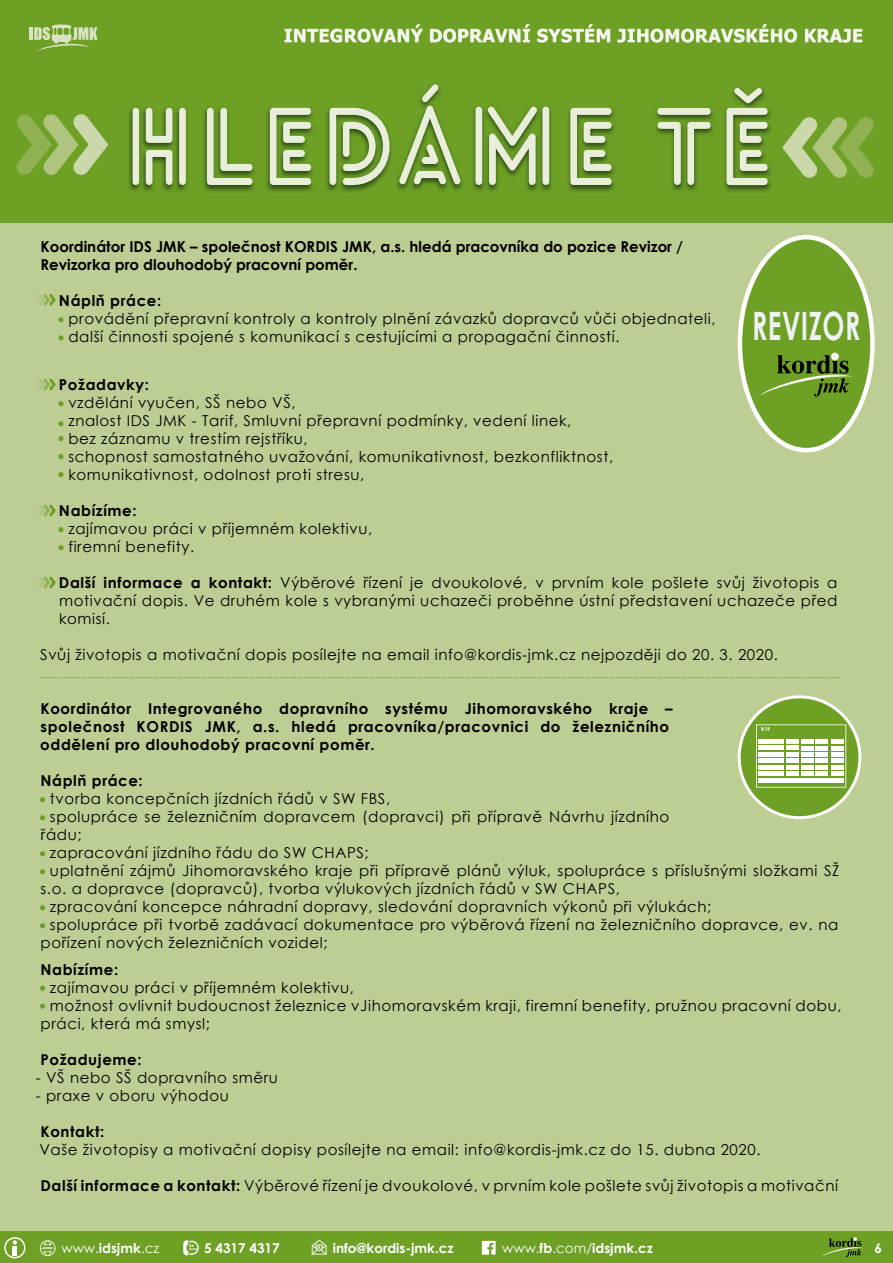
<style>
.page{position:relative;width:893px;height:1263px;background:#fff}
.page>*{position:absolute;margin:0;border:0;box-sizing:border-box;transform-origin:0 0}
.t1{font:700 39.15px "Century Gothic";letter-spacing:.02em;color:#eff1f3;scale:.67 1}
.t2{font:700 18px "Tahoma";letter-spacing:.02em;color:#dae3c3}
.t3{font:15px/18px "Century Gothic";letter-spacing:.04em;color:#000}
.t4{font:700 15px/18px "Century Gothic";letter-spacing:.04em;color:#000}
.t5{font:700 15px/18px "Century Gothic";color:#000}
.t6{font:700 13.5px "Century Gothic";color:#fff}
.t7{font:13.5px "Century Gothic";color:#fff}
.t8{font:700 5.25px "Century Gothic";color:#fff}
.t9{font:700 4.95px "Century Gothic";color:#fff}
.t10{font:900 3.6px "Neo Sans";color:#fff}
.t11{font:900 3.45px "Neo Sans";color:#fff;scale:1.04 1}
.t12{font:900 2.25px "Neo Sans";color:#fff;scale:1.04 1}
.s1{font-weight:700}
.s2{font-weight:400}
</style>
<div class="page">
<div style="left:0;top:0;width:893px;height:223px;background:#6da025"></div>
<svg style="left:285px;top:24px;width:577px;height:19px;background:#93b75c"></svg>
<svg style="left:30px;top:24px;width:68px;height:27px;background:#98ba64"></svg>
<div style="left:0;top:223px;width:893px;height:1008px;background:#bdce94"></div>
<img style="left:128px;top:83px;width:645px;height:110px">
<img style="left:132px;top:84px;width:636px;height:101px">
<svg style="left:399px;top:84px;width:369px;height:100px;background:#8aaf55"></svg>
<svg style="left:38px;top:294px;width:18px;height:12px"></svg>
<svg style="left:58px;top:317px;width:6px;height:5px"></svg>
<svg style="left:58px;top:335px;width:6px;height:5px"></svg>
<svg style="left:39px;top:378px;width:17px;height:12px"></svg>
<svg style="left:58px;top:401px;width:6px;height:5px"></svg>
<svg style="left:58px;top:421px;width:6px;height:5px"></svg>
<svg style="left:58px;top:436px;width:6px;height:5px"></svg>
<svg style="left:58px;top:454px;width:6px;height:5px"></svg>
<svg style="left:58px;top:472px;width:6px;height:5px"></svg>
<svg style="left:39px;top:504px;width:17px;height:12px"></svg>
<svg style="left:58px;top:527px;width:6px;height:5px"></svg>
<svg style="left:58px;top:545px;width:6px;height:5px"></svg>
<svg style="left:39px;top:576px;width:17px;height:12px"></svg>
<svg style="left:40px;top:677px;width:799px;height:1px"></svg>
<svg style="left:40px;top:797px;width:5px;height:5px"></svg>
<svg style="left:40px;top:815px;width:5px;height:5px"></svg>
<svg style="left:40px;top:851px;width:5px;height:5px"></svg>
<svg style="left:40px;top:869px;width:5px;height:5px"></svg>
<svg style="left:40px;top:905px;width:5px;height:5px"></svg>
<svg style="left:40px;top:923px;width:5px;height:5px"></svg>
<svg style="left:40px;top:986px;width:5px;height:5px"></svg>
<svg style="left:40px;top:1004px;width:5px;height:5px"></svg>
<svg style="left:16px;top:113px;width:92px;height:63px;background:#91b456"></svg>
<svg style="left:782px;top:116px;width:93px;height:63px;background:#90b456"></svg>
<svg style="left:738px;top:235px;width:137px;height:217px"></svg>
<div style="left:0;top:1231px;width:893px;height:32px;background:#6da025"></div>
<svg style="left:738px;top:695px;width:123px;height:124px"></svg>
<hr style="left:758px;top:778px;width:86px;height:4px;background:#fff">
<p class="t2" style="left:284px;top:23px;width:581px">INTEGROVANÝ DOPRAVNÍ SYSTÉM JIHOMORAVSKÉHO KRAJE</p>
<p class="t5" style="left:40px;top:236px;width:644px">Koordinátor IDS JMK – společnost KORDIS JMK, a.s. hledá pracovníka do pozice Revizor /<br>Revizorka pro dlouhodobý pracovní poměr.</p>
<p class="t4" style="left:59px;top:290px;width:104px">Náplň práce:</p>
<p class="t3" style="left:68px;top:309px;width:649px">provádění přepravní kontroly a kontroly plnění závazků dopravců vůči objednateli, další činnosti spojené s komunikací s cestujícími a propagační činností.</p>
<p class="t4" style="left:59px;top:375px;width:91px">Požadavky:</p>
<p class="t3" style="left:68px;top:394px;width:546px">vzdělání vyučen, SŠ nebo VŠ,<br>znalost IDS JMK - Tarif, Smluvní přepravní podmínky, vedení linek,<br>bez záznamu v trestím rejstříku,<br>schopnost samostatného uvažování, komunikativnost, bezkonfliktnost, komunikativnost, odolnost proti stresu,</p>
<p class="t4" style="left:59px;top:501px;width:79px">Nabízíme:</p>
<p class="t3" style="left:68px;top:520px;width:305px">zajímavou práci v příjemném kolektivu, firemní benefity.</p>
<p class="t3" style="left:59px;top:574px;width:780px;text-align:justify"><span class="s1">Další informace a kontakt:</span> Výběrové řízení je dvoukolové, v prvním kole pošlete svůj životopis a motivační dopis. Ve druhém kole s vybranými uchazeči proběhne ústní představení uchazeče před komisí.</p>
<p class="t3" style="left:40px;top:646px;width:739px">Svůj životopis a motivační dopis posílejte na email info@kordis-jmk.cz nejpozději do 20. 3. 2020.</p>
<p class="t4" style="left:40px;top:699px;width:634px">Koordinátor Integrovaného dopravního systému Jihomoravského kraje – společnost KORDIS JMK, a.s. hledá pracovníka/pracovnici do železničního oddělení pro dlouhodobý pracovní poměr.</p>
<p class="t4" style="left:41px;top:771px;width:104px">Náplň práce:</p>
<p class="t3" style="left:50px;top:790px;width:342px">tvorba koncepčních jízdních řádů v SW FBS,</p>
<p class="t3" style="left:50px;top:808px;width:621px">spolupráce se železničním dopravcem (dopravci) při přípravě Návrhu jízdního</p>
<p class="t3" style="left:41px;top:826px;width:42px">řádu;</p>
<p class="t3" style="left:50px;top:844px;width:320px">zapracování jízdního řádu do SW CHAPS;</p>
<p class="t3" style="left:50px;top:862px;width:791px">uplatnění zájmů Jihomoravského kraje při přípravě plánů výluk, spolupráce s příslušnými složkami SŽ</p>
<p class="t3" style="left:41px;top:880px;width:581px">s.o. a dopravce (dopravců), tvorba výlukových jízdních řádů v SW CHAPS,</p>
<p class="t3" style="left:50px;top:898px;width:663px">zpracování koncepce náhradní dopravy, sledování dopravních výkonů při výlukách;</p>
<p class="t3" style="left:50px;top:916px;width:790px">spolupráce při tvorbě zadávací dokumentace pro výběrová řízení na železničního dopravce, ev. na</p>
<p class="t3" style="left:41px;top:934px;width:288px">pořízení nových železničních vozidel;</p>
<p class="t4" style="left:41px;top:960px;width:79px">Nabízíme:</p>
<p class="t3" style="left:50px;top:978px;width:305px">zajímavou práci v příjemném kolektivu,</p>
<p class="t3" style="left:50px;top:996px;width:793px">možnost ovlivnit budoucnost železnice vJihomoravském kraji, firemní benefity, pružnou pracovní dobu,</p>
<p class="t3" style="left:41px;top:1014px;width:171px">práci, která má smysl;</p>
<p class="t4" style="left:41px;top:1050px;width:103px">Požadujeme:</p>
<p class="t3" style="left:36px;top:1068px;width:244px">- VŠ nebo SŠ dopravního směru</p>
<p class="t3" style="left:36px;top:1086px;width:195px">- praxe v oboru výhodou</p>
<p class="t4" style="left:41px;top:1122px;width:65px">Kontakt:</p>
<p class="t3" style="left:39px;top:1140px;width:723px">Vaše životopisy a motivační dopisy posílejte na email: info@kordis-jmk.cz do 15. dubna 2020.</p>
<p class="t3" style="left:41px;top:1176px;width:799px"><span class="s1">Další informace a kontakt:</span> Výběrové řízení je dvoukolové, v prvním kole pošlete svůj životopis a motivační</p>
<h1 class="t1" style="left:752px;top:296px;width:163px">REVIZOR</h1>
<p class="t8" style="left:761px;top:725px;width:10px">R19</p>
<p class="t12" style="left:189px;top:1248px;width:9px">HODIN</p>
<p class="t6" style="left:204px;top:1238px;width:77px">5 4317 4317</p>
<p class="t9" style="left:317px;top:1244px;width:5px">@</p>
<p class="t6" style="left:333px;top:1238px;width:122px">info@kordis-jmk.cz</p>
<p class="t6" style="left:502px;top:1238px;width:152px"><span class="s2">www.</span>fb<span class="s2">.com/</span>idsjmk.cz</p>
<p class="t6" style="left:874px;top:1238px;width:9px">6</p>
<p class="t10" style="left:43px;top:1246px;width:11px">www</p>
<p class="t7" style="left:62px;top:1238px;width:99px">www.<span class="s1">idsjmk</span>.cz</p>
<p class="t11" style="left:189px;top:1244px;width:6px">24</p>
</div>
